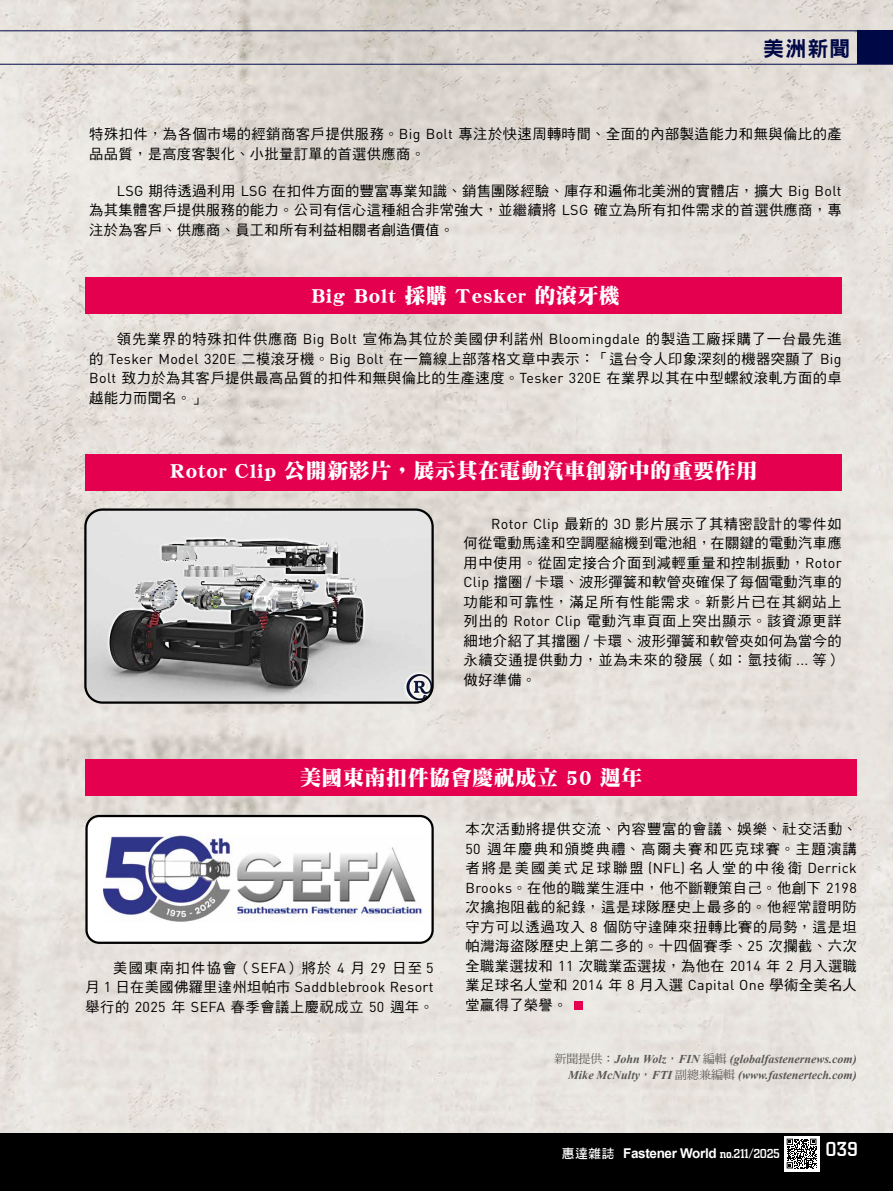
<style>
.page{position:relative;width:893px;height:1191px;background:#fff}
.page>*{position:absolute;margin:0;border:0;box-sizing:border-box;transform-origin:0 0}
.t1{font:21px "DF Ming Std W12";letter-spacing:.025em;color:#fff}
.t2{font:21px "DF Hei Std W9";color:#000846}
.t3{font:500 21px "City D";color:#fff}
.t4{font:14.25px/19.5px "DF Hei Std W5";letter-spacing:.025em;color:#000;text-align:justify}
.t5{font:14.25px "DIN Pro";letter-spacing:.025em;color:#000}
.t6{font:14.25px "DF Hei Std W5";letter-spacing:.095em;color:#000}
.t7{font:700 13.5px "Arial";letter-spacing:-.025em;color:#fff}
.t8{font:italic 700 12px/16.2px "Times New Roman";color:#595757;text-align:right}
.s1{font-family:"DIN Pro"}
.s2{font-family:"DF Hei Std W5"}
.s3{font-family:"DF Ming Std W5";font-weight:400;font-style:normal}
.s4{font-family:"DF Hei Std W7";font-weight:400;font-size:12.75px}
.s5{font-family:"City D";font-weight:500}
</style>
<div class="page">
<img style="left:0;top:0;width:893px;height:1133px">
<div style="left:85px;top:455px;width:757px;height:36px;background:#e5004f"></div>
<div style="left:0;top:1133px;width:893px;height:58px;background:#000"></div>
<div style="left:85px;top:277px;width:757px;height:36px;background:#e5004f"></div>
<img style="left:85px;top:509px;width:348px;height:193px">
<div style="left:84px;top:508px;width:350px;height:195px;border:2px solid #000;border-radius:17px"></div>
<div style="left:85px;top:759px;width:772px;height:36px;background:#e5004f"></div>
<div style="left:87px;top:816px;width:346px;height:126px;background:#fff;border-radius:13px"></div>
<img style="left:103px;top:834px;width:320px;height:88px">
<div style="left:85px;top:815px;width:349px;height:129px;border:2px solid #000;border-radius:13px"></div>
<svg style="left:784px;top:1136px;width:35px;height:35px"></svg>
<div style="left:857px;top:31px;width:36px;height:33px;background:#000846"></div>
<hr style="left:0;top:64px;width:893px;height:1px;background:#000846">
<hr style="left:0;top:31px;width:893px;height:1px;background:#000846">
<svg style="left:787px;top:1138px;width:29px;height:30px"></svg>
<div style="left:574px;top:1000px;width:9px;height:9px;background:#e5004f"></div>
<h1 class="t2" style="left:763px;top:37px;width:89px">美洲新聞</h1>
<p class="t4" style="left:89px;top:124px;width:754px">特殊扣件，為各個市場的經銷商客戶提供服務。<span class="s1">Big Bolt</span> 專注於快速周轉時間、全面的內部製造能力和無與倫比的產品品質，是高度客製化、小批量訂單的首選供應商。</p>
<p class="t4" style="left:89px;top:181px;width:754px;text-indent:28px"><span class="s1">LSG</span> 期待透過利用 <span class="s1">LSG</span> 在扣件方面的豐富專業知識、銷售團隊經驗、庫存和遍佈北美洲的實體店，擴大 <span class="s1">Big Bolt</span>為其集體客戶提供服務的能力。公司有信心這種組合非常強大，並繼續將 <span class="s1">LSG</span> 確立為所有扣件需求的首選供應商，專注於為客戶、供應商、員工和所有利益相關者創造價值。</p>
<h1 class="t1" style="left:311px;top:284px;width:310px">Big Bolt 採購 Tesker 的滾牙機</h1>
<p class="t4" style="left:89px;top:329px;width:754px;text-indent:28px">領先業界的特殊扣件供應商 <span class="s1">Big Bolt</span> 宣佈為其位於美國伊利諾州 <span class="s1">Bloomingdale</span> 的製造工廠採購了一台最先進的 <span class="s1">Tesker Model 320E</span> 二模滾牙機。<span class="s1">Big Bolt</span> 在一篇線上部落格文章中表示：「這台令人印象深刻的機器突顯了 <span class="s1">Big Bolt</span> 致力於為其客戶提供最高品質的扣件和無與倫比的生產速度。<span class="s1">Tesker 320E</span> 在業界以其在中型螺紋滾軋方面的卓越能力而聞名。」</p>
<h1 class="t1" style="left:170px;top:459px;width:589px">Rotor Clip 公開新影片，展示其在電動汽車創新中的重要作用</h1>
<p class="t4" style="left:463px;top:514px;width:380px;text-indent:28px"><span class="s1">Rotor Clip</span> 最新的 <span class="s1">3D</span> 影片展示了其精密設計的零件如何從電動馬達和空調壓縮機到電池組，在關鍵的電動汽車應用中使用。從固定接合介面到減輕重量和控制振動，<span class="s1">Rotor Clip</span> 擋圈 <span class="s1">/</span> 卡環、波形彈簧和軟管夾確保了每個電動汽車的功能和可靠性，滿足所有性能需求。新影片已在其網站上列出的 <span class="s1">Rotor Clip</span> 電動汽車頁面上突出顯示。該資源更詳細地介紹了其擋圈 <span class="s1">/</span> 卡環、波形彈簧和軟管夾如何為當今的永續交通提供動力，並為未來的發展（如：氫技術 <span class="s1">...</span> 等）做好準備。</p>
<h1 class="t1" style="left:300px;top:766px;width:344px">美國東南扣件協會慶祝成立 50 週年</h1>
<p class="t6" style="left:113px;top:959px;width:322px">美國東南扣件協會（<span class="s1">SEFA</span>）將於 <span class="s1">4</span> 月 <span class="s1">29</span> 日至 <span class="s1">5</span></p>
<p class="t5" style="left:85px;top:977px;width:350px"><span class="s2">月</span> 1 <span class="s2">日在美國佛羅里達州坦帕市</span> Saddblebrook Resort</p>
<p class="t4" style="left:85px;top:996px;width:350px">舉行的 <span class="s1">2025</span> 年 <span class="s1">SEFA</span> 春季會議上慶祝成立 <span class="s1">50</span> 週年。</p>
<p class="t4" style="left:465px;top:819px;width:393px">本次活動將提供交流、內容豐富的會議、娛樂、社交活動、<span class="s1">50</span> 週年慶典和頒獎典禮、高爾夫賽和匹克球賽。主題演講者將是美國美式足球聯盟 <span class="s1">(NFL)</span> 名人堂的中後衛 <span class="s1">Derrick Brooks</span>。在他的職業生涯中，他不斷鞭策自己。他創下 <span class="s1">2198</span>次擒抱阻截的紀錄，這是球隊歷史上最多的。他經常證明防守方可以透過攻入 <span class="s1">8</span> 個防守達陣來扭轉比賽的局勢，這是坦帕灣海盜隊歷史上第二多的。十四個賽季、<span class="s1">25</span> 次攔截、六次全職業選拔和 <span class="s1">11</span> 次職業盃選拔，為他在 <span class="s1">2014</span> 年 <span class="s1">2</span> 月入選職業足球名人堂和 <span class="s1">2014</span> 年 <span class="s1">8</span> 月入選 <span class="s1">Capital One</span> 學術全美名人堂贏得了榮譽。</p>
<p class="t8" style="left:555px;top:1050px;width:304px"><span class="s3">新聞提供：</span>John Wolz<span class="s3">，</span>FIN <span class="s3">編輯</span> (globalfastenernews.com)<br>Mike McNulty<span class="s3">，</span>FTI <span class="s3">副總兼編輯</span> (www.fastenertech.com)</p>
<p class="t7" style="left:562px;top:1143px;width:220px"><span class="s4">惠達雜誌</span> Fastener World <span class="s5">no.211/2025</span></p>
<h1 class="t3" style="left:825px;top:1138px;width:34px">039</h1>
</div>
